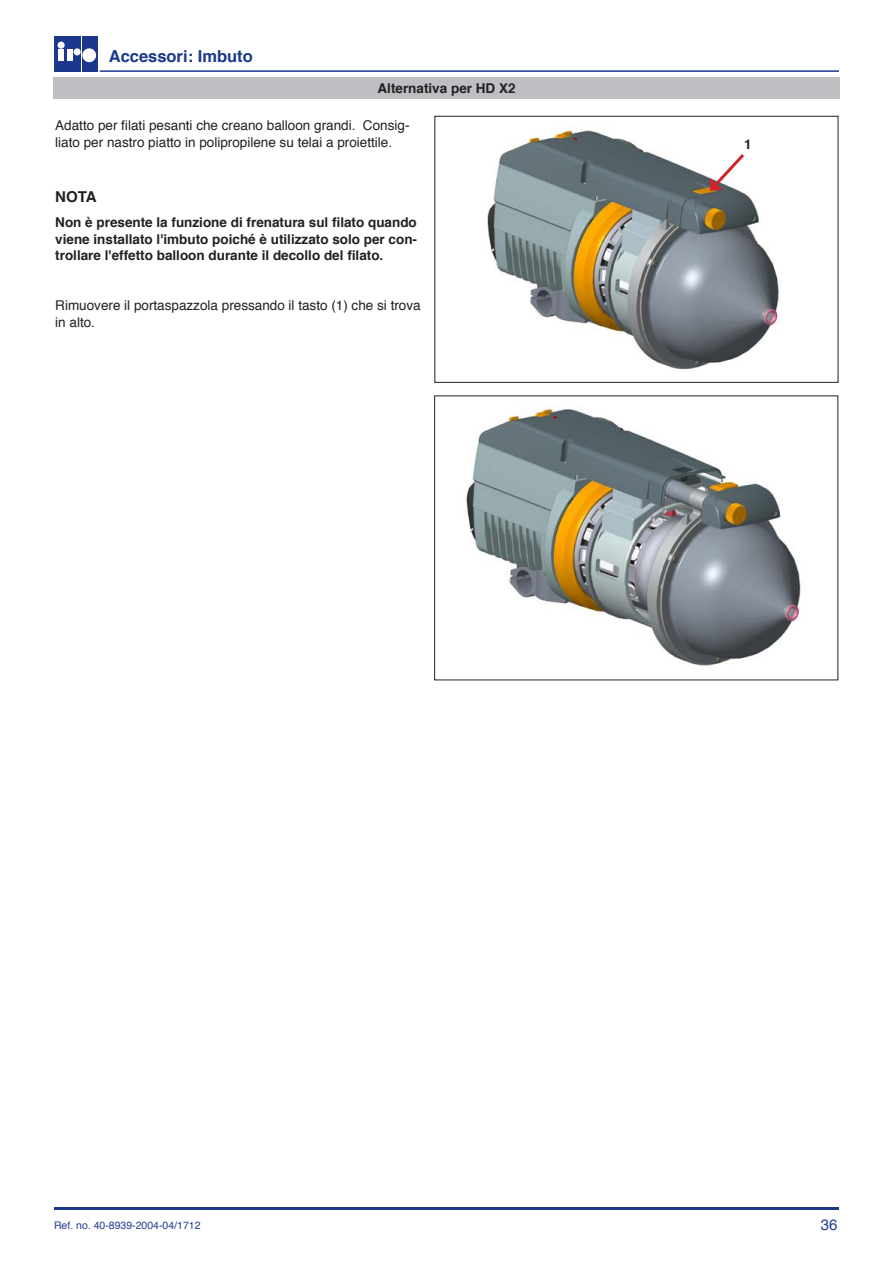
<style>
.page{position:relative;width:893px;height:1263px;background:#fff}
.page>*{position:absolute;margin:0;border:0;box-sizing:border-box;transform-origin:0 0}
.t1{font:700 16.5px "Helvetica";color:#1b388c}
.t2{font:700 15px "Helvetica";color:#231f20}
.t3{font:15px "Helvetica";color:#253f8e}
.t4{font:700 13.5px/16.5px "Helvetica";color:#231f20;text-align:justify}
.t5{font:13.5px/16.5px "Helvetica";color:#231f20}
.t6{font:10.5px "Helvetica";color:#253f8e}
</style>
<div class="page">
<div style="left:54px;top:36px;width:43px;height:36px;background:#1b388c"></div>
<hr style="left:81px;top:36px;width:1px;height:36px;background:#fff">
<div style="left:67px;top:49px;width:6px;height:12px;background:#fff"></div>
<div style="left:58px;top:42px;width:7px;height:7px;background:#fff;border-radius:50%"></div>
<div style="left:58px;top:49px;width:6px;height:12px;background:#fff"></div>
<div style="left:82px;top:48px;width:14px;height:14px;background:#fff;border-radius:50%"></div>
<div style="left:74px;top:48px;width:7px;height:7px;background:#fff;border-radius:50%"></div>
<hr style="left:54px;top:1208px;width:785px;height:2px;background:#1b388c">
<hr style="left:100px;top:70px;width:739px;height:2px;background:#1b388c">
<div style="left:53px;top:77px;width:787px;height:22px;background:#bebfc2"></div>
<img style="left:487px;top:128px;width:292px;height:242px">
<div style="left:434px;top:116px;width:404px;height:267px;border:1px solid #231f20"></div>
<img style="left:466px;top:406px;width:335px;height:260px">
<svg style="left:710px;top:151px;width:37px;height:40px"></svg>
<p class="t1" style="left:109px;top:43px;width:145px">Accessori: Imbuto</p>
<p class="t4" style="left:378px;top:80px;width:140px">Alternativa per HD X2</p>
<p class="t5" style="left:55px;top:118px;width:356px">Adatto per filati pesanti che creano balloon grandi. Consig&shy;liato per nastro piatto in polipropilene su telai a proiettile.</p>
<p class="t2" style="left:55px;top:185px;width:43px">NOTA</p>
<p class="t4" style="left:55px;top:214px;width:363px">Non è presente la funzione di frenatura sul filato quando viene installato l'imbuto poiché è utilizzato solo per con&shy;trollare l'effetto balloon durante il decollo del filato.</p>
<p class="t5" style="left:55px;top:298px;width:367px">Rimuovere il portaspazzola pressando il tasto (1) che si trova in alto.</p>
<p class="t4" style="left:744px;top:136px;width:9px">1</p>
<p class="t6" style="left:54px;top:1217px;width:148px">Ref. no. 40-8939-2004-04/1712</p>
<p class="t3" style="left:821px;top:1213px;width:18px">36</p>
</div>
